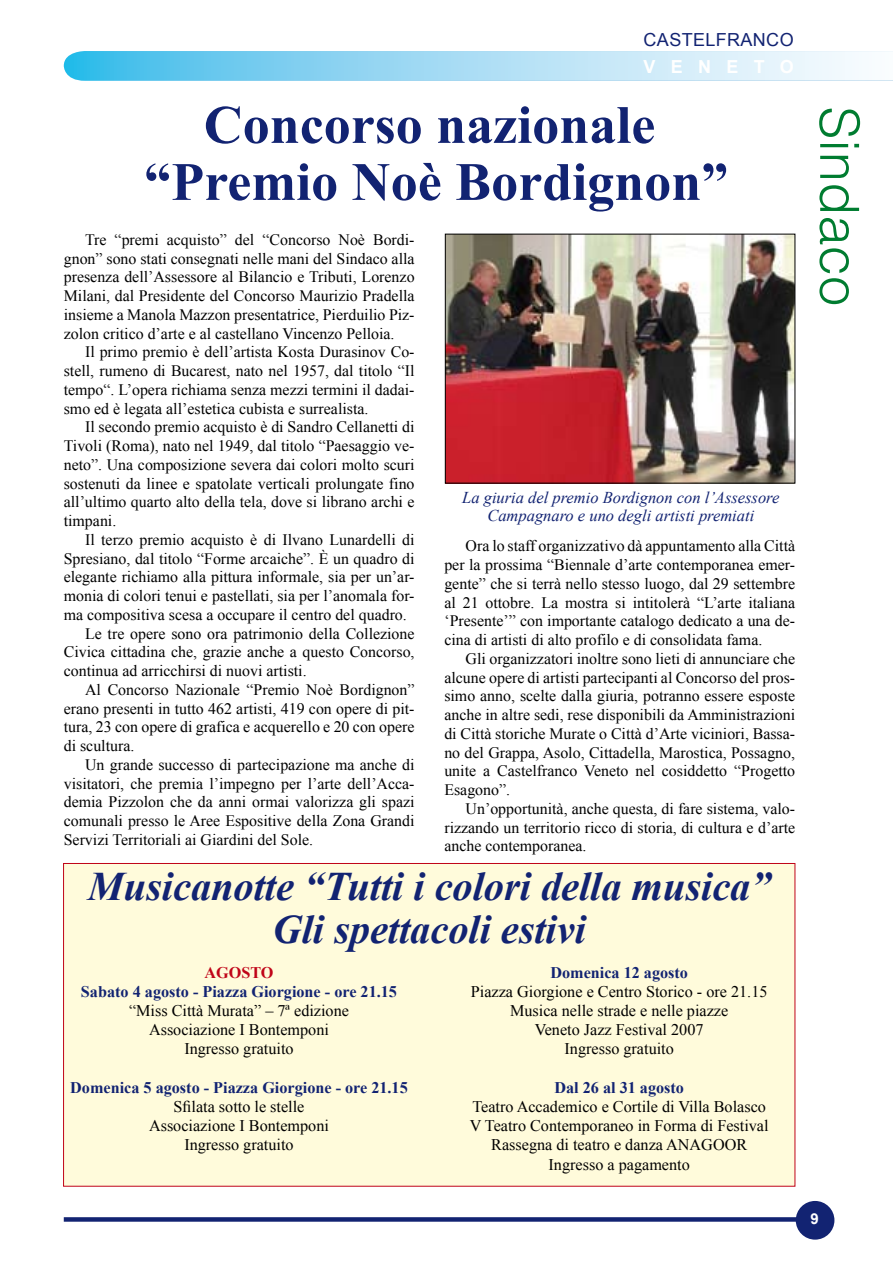
<style>
.page{position:relative;width:893px;height:1263px;background:#fff}
.page>*{position:absolute;margin:0;border:0;box-sizing:border-box;transform-origin:0 0}
.t1{font:700 54px/57px "Times New Roman";color:#122372;text-align:center}
.t2{font:300 54px "Helvetica";letter-spacing:.005em;color:#007c30}
.t3{font:italic 700 40.5px/43.5px "Times New Roman";color:#122372;text-align:center}
.t4{font:18px "Arial";letter-spacing:.02em;color:#122372}
.t5{font:700 18px "Arial";letter-spacing:.85em;color:#fff}
.t6{font:italic 16.5px/18px "Times New Roman";color:#122372;text-align:center}
.t7{font:16.2px/19.2px "Times New Roman";color:#000;text-align:center}
.t8{font:700 16.2px "Times New Roman";color:#122372}
.t9{font:700 16.2px "Times New Roman";color:#c00418}
.t10{font:15.9px/18.8px "Times New Roman";color:#000;text-align:justify}
.t11{font:700 15px "Arial";color:#fff}
</style>
<div class="page">
<div style="left:64px;top:863px;width:731px;height:323px;background:#fffbdb"></div>
<svg style="left:64px;top:51px;width:829px;height:30px;background:#a5ddf4"></svg>
<div style="left:796px;top:1201px;width:38px;height:38px;background:#122372;border-radius:50%"></div>
<div style="left:64px;top:1217px;width:735px;height:5px;background:#122372"></div>
<img style="left:447px;top:236px;width:346px;height:245px">
<div style="left:445px;top:234px;width:350px;height:249px;border:1px solid #000"></div>
<p class="t4" style="left:644px;top:27px;width:152px">CASTELFRANCO</p>
<p class="t5" style="left:644px;top:54px;width:152px">VENETO</p>
<h1 class="t1" style="left:144px;top:95px;width:586px">Concorso nazionale “Premio Noè Bordignon”</h1>
<p class="t10" style="left:64px;top:230px;width:352px;text-indent:21px">Tre “premi acquisto” del “Concorso Noè Bordi&shy;gnon” sono stati consegnati nelle mani del Sindaco alla presenza dell’Assessore al Bilancio e Tributi, Lorenzo Milani, dal Presidente del Concorso Maurizio Pradella insieme a Manola Mazzon presentatrice, Pierduilio Piz&shy;zolon critico d’arte e al castellano Vincenzo Pelloia.</p>
<p class="t10" style="left:64px;top:342px;width:352px;text-indent:21px">Il primo premio è dell’artista Kosta Durasinov Co&shy;stell, rumeno di Bucarest, nato nel 1957, dal titolo “Il tempo“. L’opera richiama senza mezzi termini il dadai&shy;smo ed è legata all’estetica cubista e surrealista.</p>
<p class="t10" style="left:64px;top:417px;width:352px;text-indent:21px">Il secondo premio acquisto è di Sandro Cellanetti di Tivoli (Roma), nato nel 1949, dal titolo “Paesaggio ve&shy;neto”. Una composizione severa dai colori molto scuri sostenuti da linee e spatolate verticali prolungate fino all’ultimo quarto alto della tela, dove si librano archi e timpani.</p>
<p class="t10" style="left:85px;top:530px;width:331px">Il terzo premio acquisto è di Ilvano Lunardelli di</p>
<p class="t10" style="left:64px;top:549px;width:352px">Spresiano, dal titolo “Forme arcaiche”. È un quadro di</p>
<p class="t10" style="left:64px;top:567px;width:352px">elegante richiamo alla pittura informale, sia per un’ar-</p>
<p class="t10" style="left:64px;top:586px;width:352px">monia di colori tenui e pastellati, sia per l’anomala for-</p>
<p class="t10" style="left:64px;top:605px;width:345px">ma compositiva scesa a occupare il centro del quadro.</p>
<p class="t10" style="left:85px;top:624px;width:331px">Le tre opere sono ora patrimonio della Collezione</p>
<p class="t10" style="left:64px;top:642px;width:352px">Civica cittadina che, grazie anche a questo Concorso,</p>
<p class="t10" style="left:64px;top:661px;width:244px">continua ad arricchirsi di nuovi artisti.</p>
<p class="t10" style="left:85px;top:680px;width:331px">Al Concorso Nazionale “Premio Noè Bordignon”</p>
<p class="t10" style="left:64px;top:699px;width:352px">erano presenti in tutto 462 artisti, 419 con opere di pit-</p>
<p class="t10" style="left:64px;top:717px;width:352px">tura, 23 con opere di grafica e acquerello e 20 con opere</p>
<p class="t10" style="left:64px;top:736px;width:72px">di scultura.</p>
<p class="t10" style="left:85px;top:755px;width:331px">Un grande successo di partecipazione ma anche di</p>
<p class="t10" style="left:64px;top:774px;width:352px">visitatori, che premia l’impegno per l’arte dell’Acca-</p>
<p class="t10" style="left:64px;top:792px;width:352px">demia Pizzolon che da anni ormai valorizza gli spazi</p>
<p class="t10" style="left:64px;top:811px;width:352px">comunali presso le Aree Espositive della Zona Grandi</p>
<p class="t10" style="left:64px;top:830px;width:251px">Servizi Territoriali ai Giardini del Sole.</p>
<p class="t6" style="left:462px;top:488px;width:319px">La giuria del premio Bordignon con l’Assessore<br>Campagnaro e uno degli artisti premiati</p>
<p class="t10" style="left:444px;top:536px;width:352px;text-indent:21px">Ora lo staff organizzativo dà appuntamento alla Città per la prossima “Biennale d’arte contemporanea emer&shy;gente” che si terrà nello stesso luogo, dal 29 settembre al 21 ottobre. La mostra si intitolerà “L’arte italiana ‘Presente’” con importante catalogo dedicato a una de&shy;cina di artisti di alto profilo e di consolidata fama.</p>
<p class="t10" style="left:444px;top:649px;width:352px;text-indent:21px">Gli organizzatori inoltre sono lieti di annunciare che alcune opere di artisti partecipanti al Concorso del pros&shy;simo anno, scelte dalla giuria, potranno essere esposte anche in altre sedi, rese disponibili da Amministrazioni di Città storiche Murate o Città d’Arte viciniori, Bassa&shy;no del Grappa, Asolo, Cittadella, Marostica, Possagno, unite a Castelfranco Veneto nel cosiddetto “Progetto Esagono”.</p>
<p class="t10" style="left:444px;top:799px;width:352px;text-indent:21px">Un’opportunità, anche questa, di fare sistema, valo&shy;rizzando un territorio ricco di storia, di cultura e d’arte anche contemporanea.</p>
<h2 class="t3" style="left:88px;top:863px;width:684px">Musicanotte “Tutti i colori della musica”<br>Gli spettacoli estivi</h2>
<p class="t9" style="left:204px;top:961px;width:71px">AGOSTO</p>
<p class="t8" style="left:81px;top:980px;width:318px">Sabato 4 agosto - Piazza Giorgione - ore 21.15</p>
<p class="t7" style="left:129px;top:1001px;width:221px">“Miss Città Murata” – 7ª edizione<br>Associazione I Bontemponi<br>Ingresso gratuito</p>
<p class="t8" style="left:70px;top:1076px;width:339px">Domenica 5 agosto - Piazza Giorgione - ore 21.15</p>
<p class="t7" style="left:149px;top:1097px;width:181px">Sfilata sotto le stelle<br>Associazione I Bontemponi<br>Ingresso gratuito</p>
<p class="t8" style="left:550px;top:961px;width:139px">Domenica 12 agosto</p>
<p class="t7" style="left:471px;top:981px;width:298px">Piazza Giorgione e Centro Storico - ore 21.15<br>Musica nelle strade e nelle piazze<br>Veneto Jazz Festival 2007<br>Ingresso gratuito</p>
<p class="t8" style="left:554px;top:1076px;width:131px">Dal 26 al 31 agosto</p>
<p class="t7" style="left:470px;top:1097px;width:300px">Teatro Accademico e Cortile di Villa Bolasco V Teatro Contemporaneo in Forma di Festival Rassegna di teatro e danza ANAGOOR Ingresso a pagamento</p>
<h1 class="t2" style="left:873px;top:106px;width:201px;rotate:90deg">Sindaco</h1>
<p class="t11" style="left:810px;top:1209px;width:10px">9</p>
</div>
